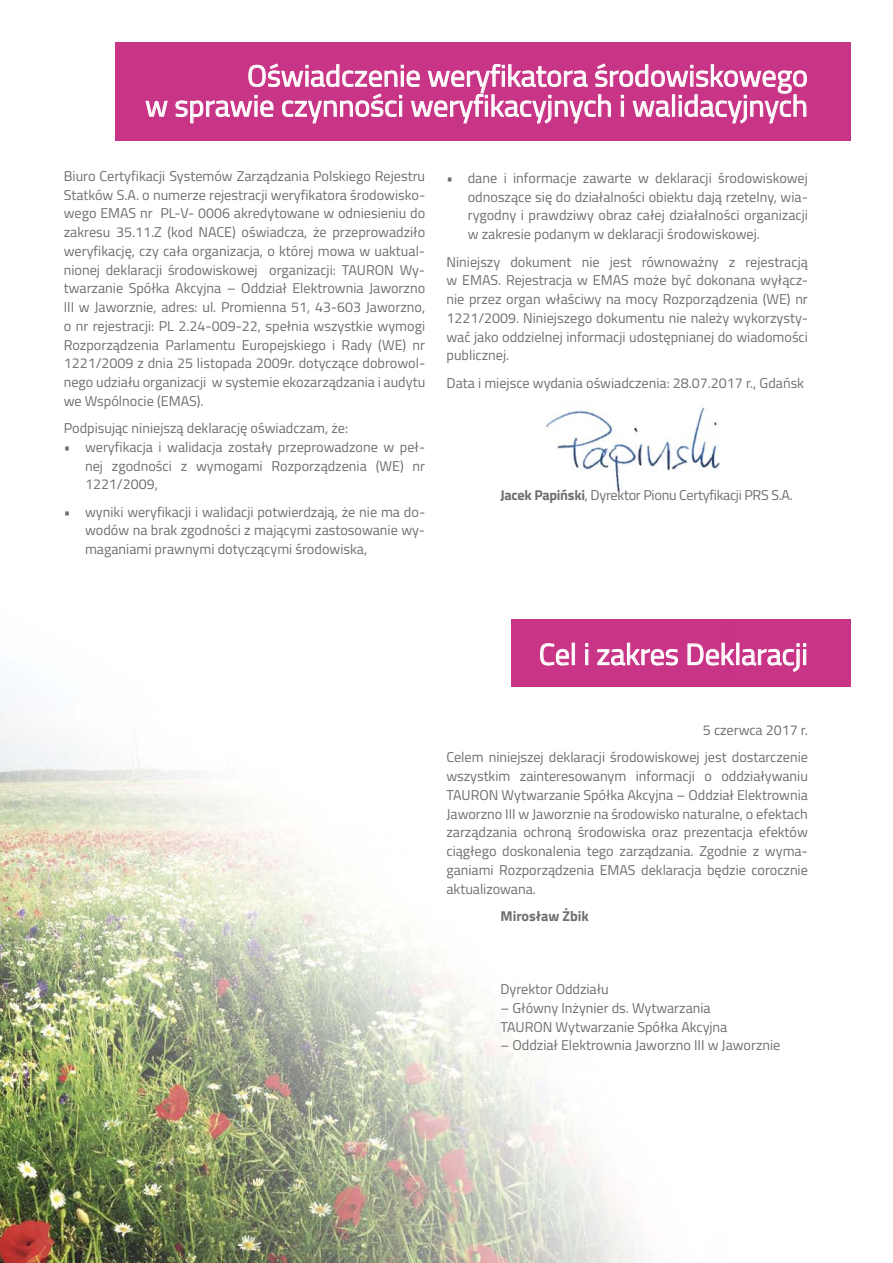
<style>
.page{position:relative;width:893px;height:1263px;background:#fff}
.page>*{position:absolute;margin:0;border:0;box-sizing:border-box;transform-origin:0 0}
.t1{font:30px/30px "Titillium";color:#fff;text-align:right}
.t2{font:14.25px/18.8px "Titillium";color:#6f6f6e;text-align:justify}
.t3{font:14.25px "Titillium";letter-spacing:-.02em;color:#6f6f6e}
.t4{font:700 14.25px "Titillium";color:#6f6f6e}
.s1{font-weight:700}
</style>
<div class="page">
<img style="left:0;top:619px;width:728px;height:644px">
<img style="left:546px;top:407px;width:174px;height:85px">
<div style="left:728px;top:619px;width:122px;height:67px;background:#c83486"></div>
<div style="left:512px;top:619px;width:216px;height:67px;background:#c83486"></div>
<div style="left:115px;top:43px;width:735px;height:98px;background:#c83486"></div>
<svg style="left:145px;top:101px;width:23px;height:16px"></svg>
<svg style="left:175px;top:63px;width:632px;height:61px"></svg>
<svg style="left:540px;top:643px;width:29px;height:23px"></svg>
<div style="left:572px;top:643px;width:2px;height:22px;border:1px solid #fff"></div>
<svg style="left:586px;top:644px;width:2px;height:21px"></svg>
<svg style="left:597px;top:642px;width:81px;height:24px;background:#d564a3"></svg>
<svg style="left:687px;top:642px;width:47px;height:24px"></svg>
<svg style="left:742px;top:643px;width:64px;height:29px"></svg>
<h1 class="t1" style="left:145px;top:59px;width:664px">Oświadczenie weryfikatora środowiskowego<br>w sprawie czynności weryfikacyjnych i walidacyjnych</h1>
<p class="t2" style="left:64px;top:166px;width:363px">Biuro Certyfikacji Systemów Zarządzania Polskiego Rejestru Statków S.A. o numerze rejestracji weryfikatora środowisko&shy;wego EMAS nr PL-V- 0006 akredytowane w odniesieniu do zakresu 35.11.Z (kod NACE) oświadcza, że przeprowadziło weryfikację, czy cała organizacja, o której mowa w uaktual&shy;nionej deklaracji środowiskowej organizacji: TAURON Wy&shy;twarzanie Spółka Akcyjna – Oddział Elektrownia Jaworzno III w Jaworznie, adres: ul. Promienna 51, 43-603 Jaworzno, o nr rejestracji: PL 2.24-009-22, spełnia wszystkie wymogi Rozporządzenia Parlamentu Europejskiego i Rady (WE) nr 1221/2009 z dnia 25 listopada 2009r. dotyczące dobrowol&shy;nego udziału organizacji w systemie ekozarządzania i audytu we Wspólnocie (EMAS).</p>
<p class="t2" style="left:64px;top:418px;width:286px">Podpisując niniejszą deklarację oświadczam, że:</p>
<p class="t2" style="left:85px;top:437px;width:342px;text-indent:-21px">• weryfikacja i walidacja zostały przeprowadzone w peł&shy;nej zgodności z wymogami Rozporządzenia (WE) nr 1221/2009,</p>
<p class="t2" style="left:85px;top:502px;width:342px;text-indent:-21px">• wyniki weryfikacji i walidacji potwierdzają, że nie ma do&shy;wodów na brak zgodności z mającymi zastosowanie wy&shy;maganiami prawnymi dotyczącymi środowiska,</p>
<p class="t2" style="left:468px;top:168px;width:342px;text-indent:-21px">• dane i informacje zawarte w deklaracji środowiskowej odnoszące się do działalności obiektu dają rzetelny, wia&shy;rygodny i prawdziwy obraz całej działalności organizacji w zakresie podanym w deklaracji środowiskowej.</p>
<p class="t2" style="left:446px;top:251px;width:363px">Niniejszy dokument nie jest równoważny z rejestracją w EMAS. Rejestracja w EMAS może być dokonana wyłącz&shy;nie przez organ właściwy na mocy Rozporządzenia (WE) nr 1221/2009. Niniejszego dokumentu nie należy wykorzysty&shy;wać jako oddzielnej informacji udostępnianej do wiadomości publicznej.</p>
<p class="t2" style="left:446px;top:372px;width:359px">Data i miejsce wydania oświadczenia: 28.07.2017 r., Gdańsk</p>
<p class="t3" style="left:500px;top:485px;width:294px"><span class="s1">Jacek Papiński</span>, Dyrektor Pionu Certyfikacji PRS S.A.</p>
<h1 class="t1" style="left:539px;top:638px;width:271px">Cel i zakres Deklaracji</h1>
<p class="t2" style="left:446px;top:716px;width:363px;line-height:27.3px;text-align:right">5 czerwca 2017 r.<br>Celem niniejszej deklaracji środowiskowej jest dostarczenie</p>
<p class="t2" style="left:446px;top:766px;width:363px">wszystkim zainteresowanym informacji o oddziaływaniu TAURON Wytwarzanie Spółka Akcyjna – Oddział Elektrownia Jaworzno III w Jaworznie na środowisko naturalne, o efektach zarządzania ochroną środowiska oraz prezentacja efektów ciągłego doskonalenia tego zarządzania. Zgodnie z wyma&shy;ganiami Rozporządzenia EMAS deklaracja będzie corocznie aktualizowana.</p>
<p class="t4" style="left:500px;top:905px;width:90px">Mirosław Żbik</p>
<p class="t2" style="left:500px;top:979px;width:110px">Dyrektor Oddziału</p>
<p class="t2" style="left:500px;top:998px;width:228px">– Główny Inżynier ds. Wytwarzania<br>TAURON Wytwarzanie Spółka Akcyjna</p>
<p class="t2" style="left:500px;top:1035px;width:281px">– Oddział Elektrownia Jaworzno III w Jaworznie</p>
</div>
